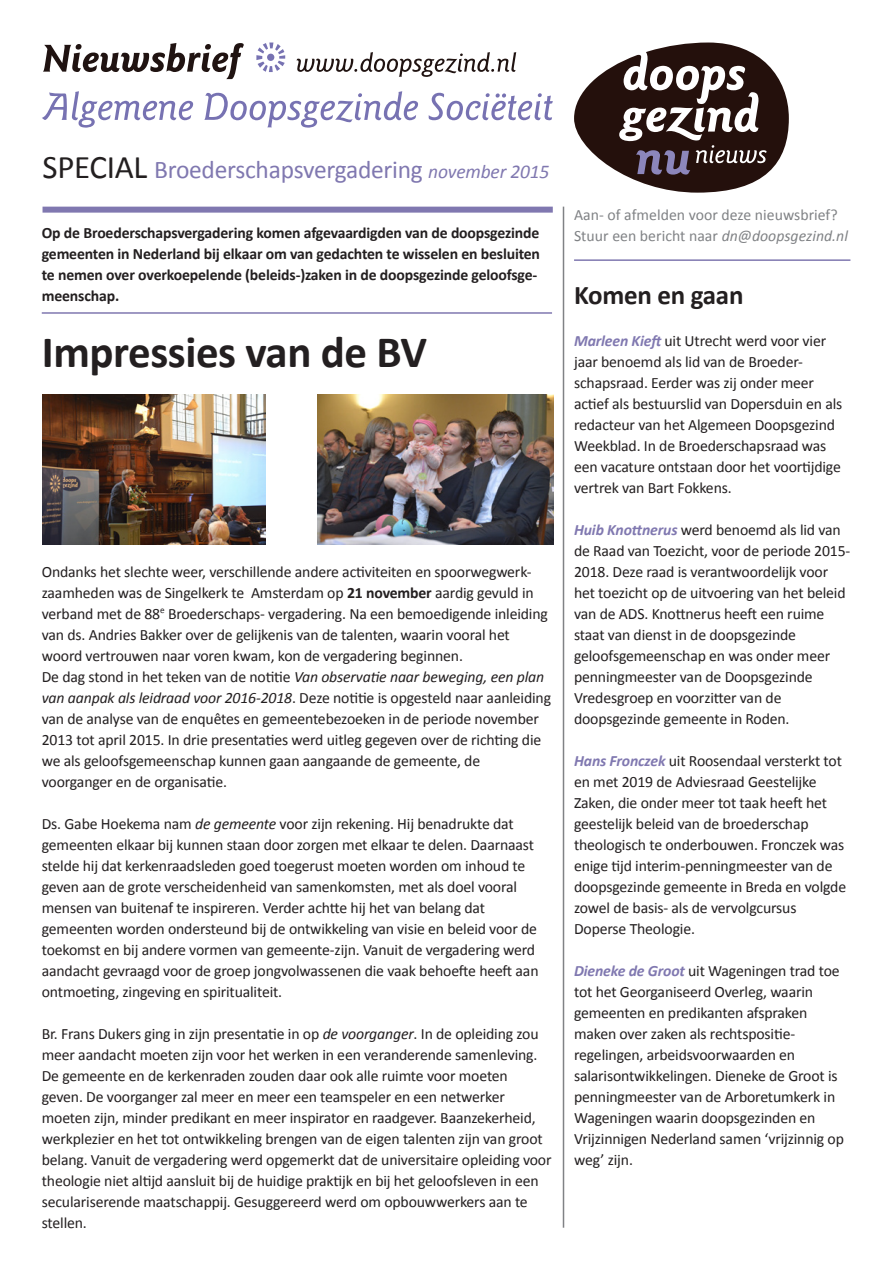
<style>
.page{position:relative;width:893px;height:1263px;background:#fff}
.page>*{position:absolute;margin:0;border:0;box-sizing:border-box;transform-origin:0 0}
.plat{font:700 45px "Calibri";letter-spacing:-.01em;color:#231f20}
.kopje_vet{font:700 27px "Calibri";letter-spacing:-.01em;color:#231f20}
.t1{font:25.5px "Calibri";letter-spacing:-.01em;color:#8078b0}
.plat-2{font:15.75px/21px "Calibri";letter-spacing:-.01em;color:#231f20}
.t2{font:700 15.75px/21px "Calibri";letter-spacing:-.01em;color:#231f20}
.plat_grijs{font:15.75px "Calibri";color:#808285}
.s1{font-size:33px;color:#231f20}
.s2{font-style:italic;font-size:19.5px}
.s3{font-weight:700}
.s4{font-style:italic}
.s5{font-weight:700;font-style:italic;color:#8078b0}
</style>
<div class="page">
<div style="left:43px;top:207px;width:510px;height:6px;background:#8078b0"></div>
<hr style="left:574px;top:259px;width:276px;height:2px;background:#8078b0">
<hr style="left:42px;top:312px;width:510px;height:2px;background:#8078b0">
<hr style="left:563px;top:207px;width:1px;height:1021px;background:#808285">
<svg style="left:574px;top:43px;width:215px;height:150px"></svg>
<svg style="left:43px;top:43px;width:201px;height:36px"></svg>
<svg style="left:42px;top:91px;width:151px;height:37px"></svg>
<svg style="left:204px;top:91px;width:214px;height:37px"></svg>
<svg style="left:429px;top:93px;width:124px;height:27px"></svg>
<svg style="left:296px;top:52px;width:220px;height:25px"></svg>
<svg style="left:256px;top:43px;width:29px;height:29px"></svg>
<img style="left:318px;top:394px;width:236px;height:150px">
<img style="left:43px;top:394px;width:223px;height:150px">
<p class="t1" style="left:43px;top:153px;width:508px"><span class="s1">SPECIAL</span> Broederschapsvergadering <span class="s2">november 2015</span></p>
<p class="t2" style="left:42px;top:222px;width:500px">Op de Broederschapsvergadering komen afgevaardigden van de doopsgezinde gemeenten in Nederland bij elkaar om van gedachten te wisselen en besluiten te nemen over overkoepelende (beleids-)zaken in de doopsgezinde geloofsge&shy;meenschap.</p>
<p class="plat" style="left:42px;top:323px;width:387px">Impressies van de BV</p>
<p class="plat-2" style="left:42px;top:561px;width:508px">Ondanks het slechte weer, verschillende andere activiteiten en spoorwegwerk&shy;zaamheden was de Singelkerk te Amsterdam op <span class="s3">21 november</span> aardig gevuld in verband met de 88<sup>e</sup> Broederschaps- vergadering. Na een bemoedigende inleiding van ds. Andries Bakker over de gelijkenis van de talenten, waarin vooral het woord vertrouwen naar voren kwam, kon de vergadering beginnen.</p>
<p class="plat-2" style="left:42px;top:666px;width:511px">De dag stond in het teken van de notitie <span class="s4">Van observatie naar beweging, een plan van aanpak als leidraad voor 2016-2018</span>. Deze notitie is opgesteld naar aanleiding van de analyse van de enquêtes en gemeentebezoeken in de periode november 2013 tot april 2015. In drie presentaties werd uitleg gegeven over de richting die we als geloofsgemeenschap kunnen gaan aangaande de gemeente, de voorganger en de organisatie.</p>
<p class="plat-2" style="left:42px;top:813px;width:498px">Ds. Gabe Hoekema nam <span class="s4">de gemeente</span> voor zijn rekening. Hij benadrukte dat gemeenten elkaar bij kunnen staan door zorgen met elkaar te delen. Daarnaast stelde hij dat kerkenraadsleden goed toegerust moeten worden om inhoud te geven aan de grote verscheidenheid van samenkomsten, met als doel vooral mensen van buitenaf te inspireren. Verder achtte hij het van belang dat gemeenten worden ondersteund bij de ontwikkeling van visie en beleid voor de toekomst en bij andere vormen van gemeente-zijn. Vanuit de vergadering werd aandacht gevraagd voor de groep jongvolwassenen die vaak behoefte heeft aan ontmoeting, zingeving en spiritualiteit.</p>
<p class="plat-2" style="left:42px;top:1023px;width:511px">Br. Frans Dukers ging in zijn presentatie in op <span class="s4">de voorganger</span>. In de opleiding zou meer aandacht moeten zijn voor het werken in een veranderende samenleving.<br>De gemeente en de kerkenraden zouden daar ook alle ruimte voor moeten geven. De voorganger zal meer en meer een teamspeler en een netwerker moeten zijn, minder predikant en meer inspirator en raadgever. Baanzekerheid, werkplezier en het tot ontwikkeling brengen van de eigen talenten zijn van groot belang. Vanuit de vergadering werd opgemerkt dat de universitaire opleiding voor theologie niet altijd aansluit bij de huidige praktijk en bij het geloofsleven in een seculariserende maatschappij. Gesuggereerd werd om opbouwwerkers aan te stellen.</p>
<p class="plat_grijs" style="left:574px;top:204px;width:265px">Aan- of afmelden voor deze nieuwsbrief?</p>
<p class="plat_grijs" style="left:574px;top:225px;width:275px">Stuur een bericht naar <span class="s4">dn@doopsgezind.nl</span></p>
<p class="kopje_vet" style="left:574px;top:277px;width:171px">Komen en gaan</p>
<p class="plat-2" style="left:574px;top:330px;width:270px"><span class="s5">Marleen Kieft</span> uit Utrecht werd voor vier jaar benoemd als lid van de Broeder&shy;schapsraad. Eerder was zij onder meer actief als bestuurslid van Dopersduin en als redacteur van het Algemeen Doopsgezind Weekblad. In de Broederschapsraad was een vacature ontstaan door het voortijdige vertrek van Bart Fokkens.</p>
<p class="plat-2" style="left:574px;top:519px;width:278px"><span class="s5">Huib Knottnerus</span> werd benoemd als lid van de Raad van Toezicht, voor de periode 2015- 2018. Deze raad is verantwoordelijk voor het toezicht op de uitvoering van het beleid van de ADS. Knottnerus heeft een ruime staat van dienst in de doopsgezinde geloofsgemeenschap en was onder meer penningmeester van de Doopsgezinde Vredesgroep en voorzitter van de doopsgezinde gemeente in Roden.</p>
<p class="plat-2" style="left:574px;top:750px;width:274px"><span class="s5">Hans Fronczek</span> uit Roosendaal versterkt tot en met 2019 de Adviesraad Geestelijke Zaken, die onder meer tot taak heeft het geestelijk beleid van de broederschap theologisch te onderbouwen. Fronczek was enige tijd interim-penningmeester van de doopsgezinde gemeente in Breda en volgde zowel de basis- als de vervolgcursus Doperse Theologie.</p>
<p class="plat-2" style="left:574px;top:960px;width:271px"><span class="s5">Dieneke de Groot</span> uit Wageningen trad toe tot het Georganiseerd Overleg, waarin gemeenten en predikanten afspraken maken over zaken als rechtspositie&shy;regelingen, arbeidsvoorwaarden en salarisontwikkelingen. Dieneke de Groot is penningmeester van de Arboretumkerk in Wageningen waarin doopsgezinden en Vrijzinnigen Nederland samen ‘vrijzinnig op weg’ zijn.</p>
</div>
